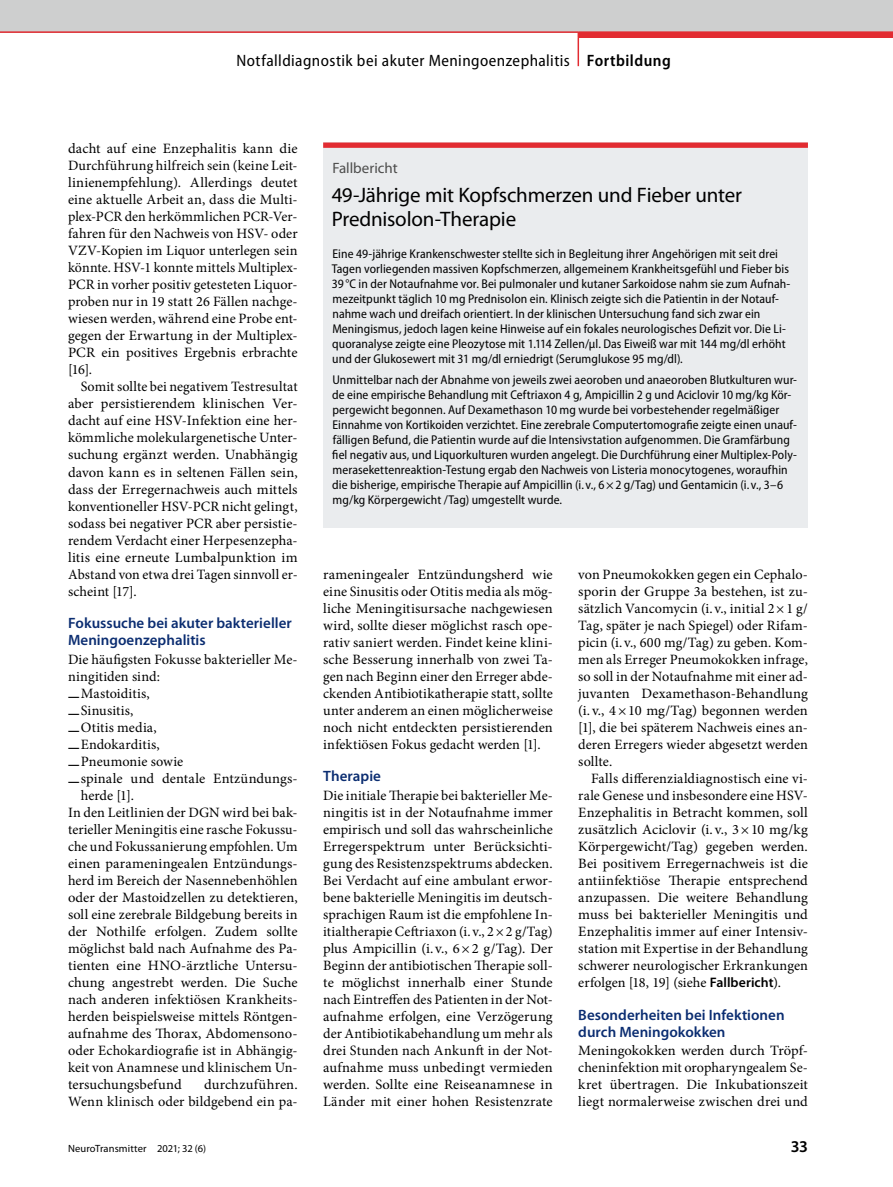
<style>
.page{position:relative;width:893px;height:1187px;background:#fff}
.page>*{position:absolute;margin:0;border:0;box-sizing:border-box;transform-origin:0 0}
.Box_Heading_1_withou{font:21px/24px "Myriad Pro";letter-spacing:-.005em;color:#000}
.t1{font:semi-condensed 16.5px "Myriad Pro";letter-spacing:.025em;color:#000}
.t2{font:600 16.5px "Myriad Pro";color:#000}
.SectionHeading_1_x{font:600 15px/17px "Myriad Pro";color:#0b2d71}
.SuperTitle_Box{font:15px "Myriad Pro";letter-spacing:-.005em;color:#4d4d4c}
.Para_x{font:14.25px/17px "Minion Pro";letter-spacing:.005em;color:#000;text-align:justify}
.Para_Indent{font:14.25px/17px "Minion Pro";letter-spacing:.005em;color:#000;text-align:justify}
.Para_Box{font:semi-condensed 12.75px/15px "Myriad Pro";letter-spacing:.005em;color:#000}
.t3{font:10.5px "Myriad Pro";letter-spacing:.01em;color:#000}
.s1{font-weight:600}
.s2{font-family:"Myriad Pro";font-weight:600}
.s3{font-family:"Myriad Pro";font-weight:600;font-size:13.8px}
</style>
<div class="page">
<div style="left:323px;top:142px;width:485px;height:385px;background:#eaecee"></div>
<div style="left:323px;top:142px;width:485px;height:6px;background:#e22b31"></div>
<div style="left:0;top:0;width:893px;height:32px;background:#cecfcf"></div>
<div style="left:578px;top:32px;width:315px;height:5px;background:#e22b31"></div>
<svg style="left:578px;top:37px;width:1px;height:29px"></svg>
<hr style="left:0;top:31px;width:578px;height:2px;background:#e22b31">
<hr style="left:578px;top:31px;width:315px;height:2px;background:#e22b31">
<p class="t1" style="left:236px;top:52px;width:436px">Notfalldiagnostik bei akuter Meningoenzephalitis <span class="s1">Fortbildung</span></p>
<p class="Para_Indent" style="left:68px;top:140px;width:231px">dacht auf eine Enzephalitis kann die Durchführung hilfreich sein (keine Leit&shy;linienempfehlung). Allerdings deutet eine aktuelle Arbeit an, dass die Multi&shy;plex-PCR den herkömmlichen PCR-Ver&shy;fahren für den Nachweis von HSV- oder VZV-Kopien im Liquor unterlegen sein könnte. HSV-1 konnte mittels Multiplex-PCR in vorher positiv getesteten Liquor&shy;proben nur in 19 statt 26 Fällen nachge&shy;wiesen werden, während eine Probe ent&shy;gegen der Erwartung in der Multiplex-PCR ein positives Ergebnis erbrachte [16].</p>
<p class="Para_Indent" style="left:68px;top:378px;width:231px;text-indent:13px">Somit sollte bei negativem Testresultat aber persistierendem klinischen Ver&shy;dacht auf eine HSV-Infektion eine her&shy;kömmliche molekulargenetische Unter&shy;suchung ergänzt werden. Unabhängig davon kann es in seltenen Fällen sein, dass der Erregernachweis auch mittels konventioneller HSV-PCR nicht gelingt, sodass bei negativer PCR aber persistie&shy;rendem Verdacht einer Herpesenzepha&shy;litis eine erneute Lumbalpunktion im Abstand von etwa drei Tagen sinnvoll er&shy;scheint [17].</p>
<p class="SectionHeading_1_x" style="left:68px;top:614px;width:225px">Fokussuche bei akuter bakterieller<br>Meningoenzephalitis</p>
<p class="Para_x" style="left:68px;top:650px;width:231px">Die häufigsten Fokusse bakterieller Me&shy;ningitiden sind:</p>
<p class="Para_x" style="left:68px;top:684px;width:83px"><span class="s2">—</span>Mastoiditis,</p>
<p class="Para_x" style="left:68px;top:701px;width:67px"><span class="s2">—</span>Sinusitis,</p>
<p class="Para_x" style="left:68px;top:718px;width:90px"><span class="s2">—</span>Otitis media,</p>
<p class="Para_x" style="left:68px;top:735px;width:93px"><span class="s2">—</span>Endokarditis,</p>
<p class="Para_x" style="left:68px;top:752px;width:117px"><span class="s2">—</span>Pneumonie sowie</p>
<p class="Para_x" style="left:81px;top:769px;width:217px;text-indent:-13px"><span class="s2">—</span>spinale und dentale Entzündungs&shy;herde [1].</p>
<p class="Para_x" style="left:68px;top:803px;width:231px">In den Leitlinien der DGN wird bei bak&shy;terieller Meningitis eine rasche Fokussu&shy;che und Fokussanierung empfohlen. Um einen parameningealen Entzündungs&shy;herd im Bereich der Nasennebenhöhlen oder der Mastoidzellen zu detektieren, soll eine zerebrale Bildgebung bereits in der Nothilfe erfolgen. Zudem sollte möglichst bald nach Aufnahme des Pa&shy;tienten eine HNO-ärztliche Untersu&shy;chung angestrebt werden. Die Suche nach anderen infektiösen Krankheits&shy;herden beispielsweise mittels Röntgen&shy;aufnahme des Thorax, Abdomensono&shy;oder Echokardiografie ist in Abhängig&shy;keit von Anamnese und klinischem Un&shy;tersuchungsbefund</p>
<p class="Para_x" style="left:68px;top:1076px;width:231px;text-align:right">durchzuführen.<br>Wenn klinisch oder bildgebend ein pa-</p>
<p class="SuperTitle_Box" style="left:332px;top:159px;width:67px">Fallbericht</p>
<p class="Box_Heading_1_withou" style="left:332px;top:182px;width:412px">49-Jährige mit Kopfschmerzen und Fieber unter<br>Prednisolon-Therapie</p>
<p class="Para_Box" style="left:332px;top:246px;width:460px">Eine 49-jährige Krankenschwester stellte sich in Begleitung ihrer Angehörigen mit seit drei Tagen vorliegenden massiven Kopfschmerzen, allgemeinem Krankheitsgefühl und Fieber bis 39 °C in der Notaufnahme vor. Bei pulmonaler und kutaner Sarkoidose nahm sie zum Aufnah&shy;mezeitpunkt täglich 10 mg Prednisolon ein. Klinisch zeigte sich die Patientin in der Notauf&shy;nahme wach und dreifach orientiert. In der klinischen Untersuchung fand sich zwar ein Meningismus, jedoch lagen keine Hinweise auf ein fokales neurologisches Defizit vor. Die Li&shy;quoranalyse zeigte eine Pleozytose mit 1.114 Zellen/µl. Das Eiweiß war mit 144 mg/dl erhöht und der Glukosewert mit 31 mg/dl erniedrigt (Serumglukose 95 mg/dl).</p>
<p class="Para_Box" style="left:332px;top:372px;width:466px">Unmittelbar nach der Abnahme von jeweils zwei aeoroben und anaeoroben Blutkulturen wur&shy;de eine empirische Behandlung mit Ceftriaxon 4 g, Ampicillin 2 g und Aciclovir 10 mg/kg Kör&shy;pergewicht begonnen. Auf Dexamethason 10 mg wurde bei vorbestehender regelmäßiger Einnahme von Kortikoiden verzichtet. Eine zerebrale Computertomografie zeigte einen unauf&shy;fälligen Befund, die Patientin wurde auf die Intensivstation aufgenommen. Die Gramfärbung fiel negativ aus, und Liquorkulturen wurden angelegt. Die Durchführung einer Multiplex-Poly&shy;merasekettenreaktion-Testung ergab den Nachweis von Listeria monocytogenes, woraufhin die bisherige, empirische Therapie auf Ampicillin (i. v., 6×2 g/Tag) und Gentamicin (i. v., 3–6 mg/kg Körpergewicht /Tag) umgestellt wurde.</p>
<p class="Para_x" style="left:323px;top:565px;width:231px">rameningealer Entzündungsherd wie eine Sinusitis oder Otitis media als mög&shy;liche Meningitisursache nachgewiesen wird, sollte dieser möglichst rasch ope&shy;rativ saniert werden. Findet keine klini&shy;sche Besserung innerhalb von zwei Ta&shy;gen nach Beginn einer den Erreger abde&shy;ckenden Antibiotikatherapie statt, sollte unter anderem an einen möglicherweise noch nicht entdeckten persistierenden infektiösen Fokus gedacht werden [1].</p>
<p class="SectionHeading_1_x" style="left:323px;top:767px;width:59px">Therapie</p>
<p class="Para_x" style="left:323px;top:786px;width:231px">Die initiale Therapie bei bakterieller Me&shy;ningitis ist in der Notaufnahme immer empirisch und soll das wahrscheinliche Erregerspektrum unter Berücksichti&shy;gung des Resistenzspektrums abdecken.<br>Bei Verdacht auf eine ambulant erwor&shy;bene bakterielle Meningitis im deutsch&shy;sprachigen Raum ist die empfohlene In&shy;itialtherapie Ceftriaxon (i. v., 2×2 g/Tag) plus Ampicillin (i. v., 6×2 g/Tag). Der Beginn der antibiotischen Therapie soll&shy;te möglichst innerhalb einer Stunde nach Eintreffen des Patienten in der Not&shy;aufnahme erfolgen, eine Verzögerung der Antibiotikabehandlung um mehr als drei Stunden nach Ankunft in der Not&shy;aufnahme muss unbedingt vermieden werden. Sollte eine Reiseanamnese in Länder mit einer hohen Resistenzrate</p>
<p class="Para_x" style="left:578px;top:565px;width:231px">von Pneumokokken gegen ein Cephalo&shy;sporin der Gruppe 3a bestehen, ist zu&shy;sätzlich Vancomycin (i. v., initial 2×1 g/ Tag, später je nach Spiegel) oder Rifam&shy;picin (i. v., 600 mg/Tag) zu geben. Kom&shy;men als Erreger Pneumokokken infrage, so soll in der Notaufnahme mit einer ad&shy;juvanten Dexamethason-Behandlung (i. v., 4×10 mg/Tag) begonnen werden [1], die bei späterem Nachweis eines an&shy;deren Erregers wieder abgesetzt werden sollte.</p>
<p class="Para_Indent" style="left:578px;top:769px;width:231px;text-indent:13px">Falls differenzialdiagnostisch eine vi&shy;rale Genese und insbesondere eine HSV-Enzephalitis in Betracht kommen, soll zusätzlich Aciclovir (i. v., 3×10 mg/kg Körpergewicht/Tag) gegeben werden.<br>Bei positivem Erregernachweis ist die antiinfektiöse Therapie entsprechend anzupassen. Die weitere Behandlung muss bei bakterieller Meningitis und Enzephalitis immer auf einer Intensiv&shy;station mit Expertise in der Behandlung schwerer neurologischer Erkrankungen erfolgen [18, 19] (siehe <span class="s3">Fallbericht</span>).</p>
<p class="SectionHeading_1_x" style="left:578px;top:1005px;width:208px">Besonderheiten bei Infektionen durch Meningokokken</p>
<p class="Para_x" style="left:578px;top:1042px;width:231px">Meningokokken werden durch Tröpf&shy;cheninfektion mit oropharyngealem Se&shy;kret übertragen. Die Inkubationszeit liegt normalerweise zwischen drei und</p>
<p class="t3" style="left:68px;top:1141px;width:140px">NeuroTransmitter 2021; 32 (6)</p>
<p class="t2" style="left:791px;top:1135px;width:19px">33</p>
</div>
